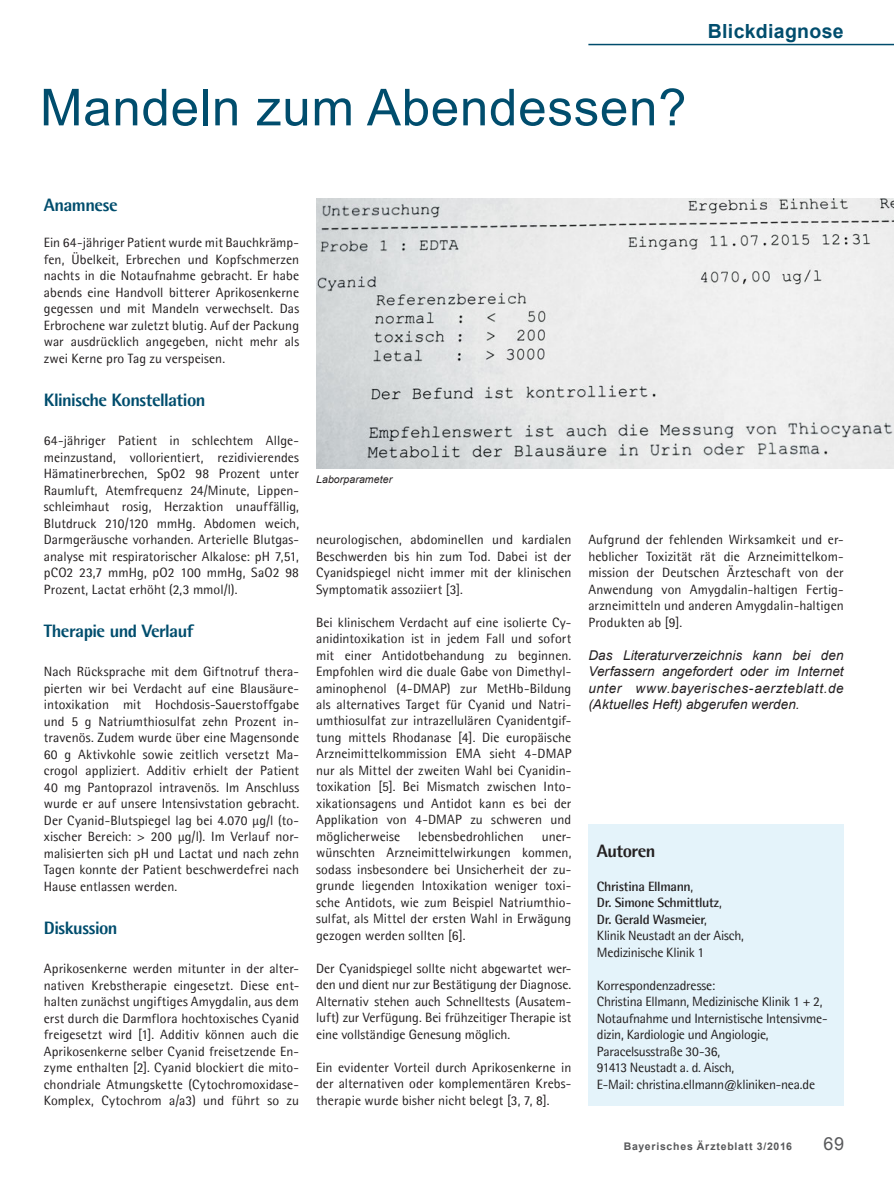
<style>
.page{position:relative;width:894px;height:1190px;background:#fff}
.page>*{position:absolute;margin:0;border:0;box-sizing:border-box;transform-origin:0 0}
.t1{font:51px "Arial";letter-spacing:.015em;color:#004d6d}
.t2{font:700 19.5px "Arial";letter-spacing:.015em;color:#004d6d}
.t3{font:800 18px "Agfa Rotis Semisans";letter-spacing:-.03em;color:#004d6d}
.t4{font:800 18px "Agfa Rotis Semisans";letter-spacing:-.03em;color:#231f20}
.t5{font:18px "Arial";color:#58595b}
.t6{font:13.5px/16.5px "Agfa Rotis Semisans";color:#231f20;text-align:justify}
.t7{font:13.5px/16.5px "Agfa Rotis Semisans";letter-spacing:-.02em;color:#231f20}
.t8{font:italic 13.5px/16.5px "Arial";letter-spacing:.015em;color:#231f20;text-align:justify}
.t9{font:700 13.5px/16.5px "Agfa Rotis Semisans";letter-spacing:-.025em;color:#231f20}
.t10{font:700 10.5px "Arial";letter-spacing:.07em;color:#58595b}
.t11{font:italic 10.5px "Arial";letter-spacing:.01em;color:#231f20}
.s1{font-weight:400}
</style>
<div class="page">
<hr style="left:588px;top:44px;width:305px;height:1px;background:#004d6d">
<div style="left:588px;top:824px;width:255px;height:281px;background:#e4f3fa"></div>
<img style="left:316px;top:199px;width:577px;height:270px">
<h1 class="t1" style="left:40px;top:79px;width:648px">Mandeln zum Abendessen?</h1>
<h2 class="t2" style="left:707px;top:20px;width:137px">Blickdiagnose</h2>
<h3 class="t3" style="left:44px;top:194px;width:75px">Anamnese</h3>
<p class="t6" style="left:44px;top:234px;width:257px">Ein 64-jähriger Patient wurde mit Bauchkrämp&shy;fen, Übelkeit, Erbrechen und Kopfschmerzen nachts in die Notaufnahme gebracht. Er habe abends eine Handvoll bitterer Aprikosenkerne gegessen und mit Mandeln verwechselt. Das Erbrochene war zuletzt blutig. Auf der Packung war ausdrücklich angegeben, nicht mehr als zwei Kerne pro Tag zu verspeisen.</p>
<h3 class="t3" style="left:44px;top:389px;width:163px">Klinische Konstellation</h3>
<p class="t6" style="left:44px;top:432px;width:257px">64-jähriger Patient in schlechtem Allge&shy;meinzustand, vollorientiert, rezidivierendes Hämatinerbrechen, SpO2 98 Prozent unter Raumluft, Atemfrequenz 24/Minute, Lippen&shy;schleimhaut rosig, Herzaktion unauffällig, Blutdruck 210/120 mmHg. Abdomen weich, Darmgeräusche vorhanden. Arterielle Blutgas&shy;analyse mit respiratorischer Alkalose: pH 7,51, pCO2 23,7 mmHg, pO2 100 mmHg, SaO2 98<br>Prozent, Lactat erhöht (2,3 mmol/l).</p>
<h3 class="t3" style="left:44px;top:620px;width:151px">Therapie und Verlauf</h3>
<p class="t6" style="left:44px;top:663px;width:257px">Nach Rücksprache mit dem Giftnotruf thera&shy;pierten wir bei Verdacht auf eine Blausäure&shy;intoxikation mit Hochdosis-Sauerstoffgabe und 5 g Natriumthiosulfat zehn Prozent in&shy;travenös. Zudem wurde über eine Magensonde 60 g Aktivkohle sowie zeitlich versetzt Ma&shy;crogol appliziert. Additiv erhielt der Patient 40 mg Pantoprazol intravenös. Im Anschluss wurde er auf unsere Intensivstation gebracht.<br>Der Cyanid-Blutspiegel lag bei 4.070 μg/l (to&shy;xischer Bereich: &gt; 200 μg/l). Im Verlauf nor&shy;malisierten sich pH und Lactat und nach zehn Tagen konnte der Patient beschwerdefrei nach Hause entlassen werden.</p>
<h3 class="t3" style="left:44px;top:917px;width:75px">Diskussion</h3>
<p class="t6" style="left:44px;top:960px;width:257px">Aprikosenkerne werden mitunter in der alter&shy;nativen Krebstherapie eingesetzt. Diese ent&shy;halten zunächst ungiftiges Amygdalin, aus dem erst durch die Darmflora hochtoxisches Cyanid freigesetzt wird [1]. Additiv können auch die Aprikosenkerne selber Cyanid freisetzende En&shy;zyme enthalten [2]. Cyanid blockiert die mito&shy;chondriale Atmungskette (Cytochromoxidase-Komplex, Cytochrom a/a3) und führt so zu</p>
<p class="t11" style="left:316px;top:473px;width:78px">Laborparameter</p>
<p class="t6" style="left:316px;top:531px;width:257px">neurologischen, abdominellen und kardialen Beschwerden bis hin zum Tod. Dabei ist der Cyanidspiegel nicht immer mit der klinischen Symptomatik assoziiert [3].</p>
<p class="t6" style="left:316px;top:614px;width:257px">Bei klinischem Verdacht auf eine isolierte Cy&shy;anidintoxikation ist in jedem Fall und sofort mit einer Antidotbehandung zu beginnen.<br>Empfohlen wird die duale Gabe von Dimethyl&shy;aminophenol (4-DMAP) zur MetHb-Bildung als alternatives Target für Cyanid und Natri&shy;umthiosulfat zur intrazellulären Cyanidentgif&shy;tung mittels Rhodanase [4]. Die europäische Arzneimittelkommission EMA sieht 4-DMAP nur als Mittel der zweiten Wahl bei Cyanidin&shy;toxikation [5]. Bei Mismatch zwischen Into&shy;xikationsagens und Antidot kann es bei der Applikation von 4-DMAP zu schweren und möglicherweise</p>
<p class="t6" style="left:418px;top:828px;width:107px">lebensbedrohlichen</p>
<p class="t6" style="left:316px;top:828px;width:257px;text-indent:225px">uner&shy;wünschten Arzneimittelwirkungen kommen, sodass insbesondere bei Unsicherheit der zu&shy;grunde liegenden Intoxikation weniger toxi&shy;sche Antidots, wie zum Beispiel Natriumthio&shy;sulfat, als Mittel der ersten Wahl in Erwägung gezogen werden sollten [6].</p>
<p class="t6" style="left:316px;top:960px;width:257px">Der Cyanidspiegel sollte nicht abgewartet wer&shy;den und dient nur zur Bestätigung der Diagnose.<br>Alternativ stehen auch Schnelltests (Ausatem&shy;luft) zur Verfügung. Bei frühzeitiger Therapie ist eine vollständige Genesung möglich.</p>
<p class="t6" style="left:316px;top:1059px;width:257px">Ein evidenter Vorteil durch Aprikosenkerne in der alternativen oder komplementären Krebs&shy;therapie wurde bisher nicht belegt [3, 7, 8].</p>
<p class="t6" style="left:588px;top:531px;width:257px">Aufgrund der fehlenden Wirksamkeit und er&shy;heblicher Toxizität rät die Arzneimittelkom&shy;mission der Deutschen Ärzteschaft von der Anwendung von Amygdalin-haltigen Fertig&shy;arzneimitteln und anderen Amygdalin-haltigen Produkten ab [9].</p>
<p class="t8" style="left:588px;top:647px;width:257px">Das Literaturverzeichnis kann bei den Verfassern angefordert oder im Internet unter www.bayerisches-aerzteblatt.de (Aktuelles Heft) abgerufen werden.</p>
<h3 class="t4" style="left:597px;top:840px;width:60px">Autoren</h3>
<p class="t9" style="left:597px;top:878px;width:148px">Christina Ellmann<span class="s1">,<br></span>Dr. Simone Schmittlutz<span class="s1">,<br></span>Dr. Gerald Wasmeier<span class="s1">,<br>Klinik Neustadt an der Aisch,<br>Medizinische Klinik 1</span></p>
<p class="t7" style="left:597px;top:977px;width:232px">Korrespondenzadresse:<br>Christina Ellmann, Medizinische Klinik 1 + 2, Notaufnahme und Internistische Intensivme&shy;dizin, Kardiologie und Angiologie, Paracelsusstraße 30-36,<br>91413 Neustadt a. d. Aisch,<br>E-Mail: christina.ellmann@kliniken-nea.de</p>
<p class="t10" style="left:623px;top:1140px;width:170px">Bayerisches Ärzteblatt 3/2016</p>
<h3 class="t5" style="left:823px;top:1133px;width:22px">69</h3>
</div>
